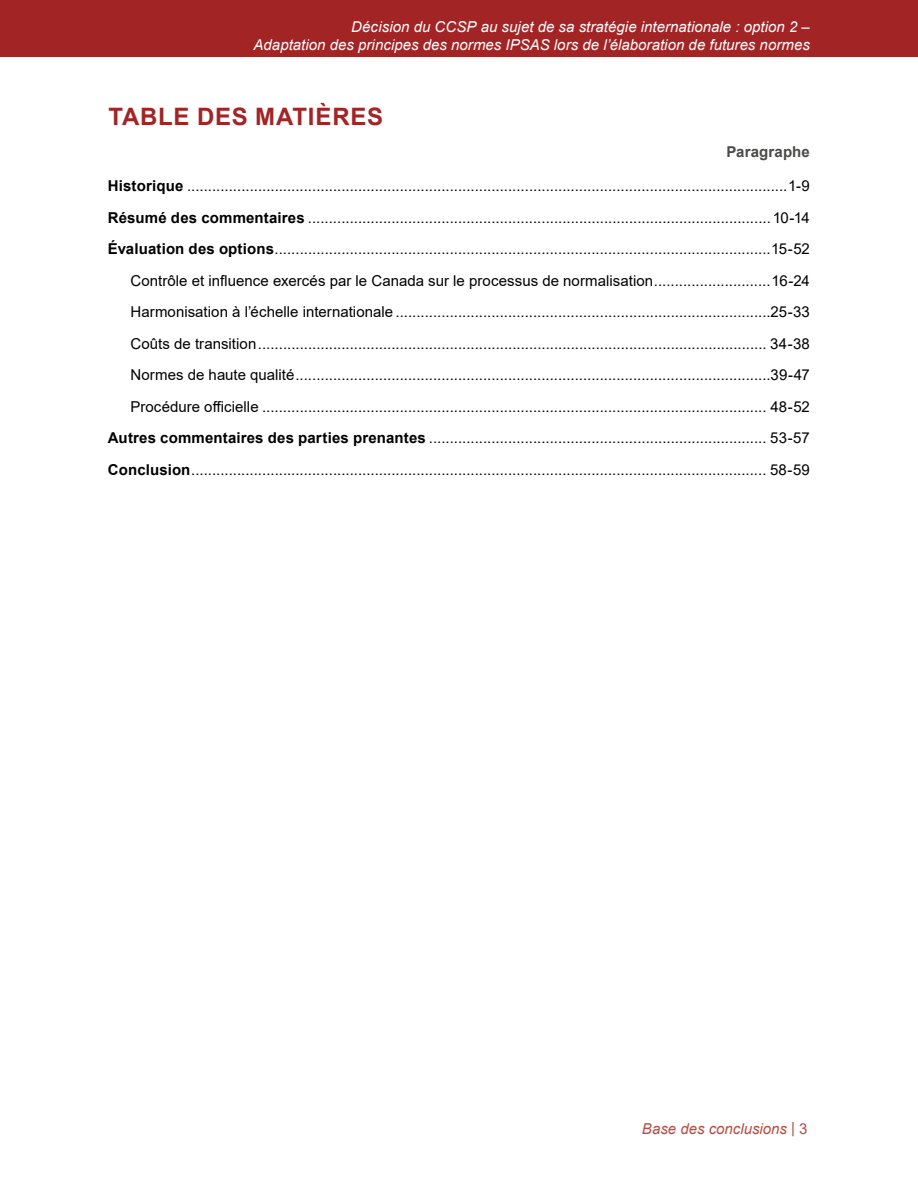
<style>
.page{position:relative;width:918px;height:1188px;background:#fff}
.page>*{position:absolute;margin:0;border:0;box-sizing:border-box;transform-origin:0 0}
.t1{font:700 24px "Arial";letter-spacing:.03em;color:#a32425}
.t2{font:15px "Arial";letter-spacing:.005em;color:#000}
.t3{font:italic 15px/18px "Arial";letter-spacing:.005em;color:#fff;text-align:right}
.t4{font:italic 15px "Arial";color:#b54d44}
.t5{font:700 15px "Arial";letter-spacing:.01em;color:#4a4a49}
.s1{font-weight:700}
.s2{font-style:normal}
</style>
<div class="page">
<div style="left:0;top:0;width:918px;height:57px;background:#a32425"></div>
<p class="t3" style="left:254px;top:17px;width:558px">Décision du CCSP au sujet de sa stratégie internationale : option 2 –<br>Adaptation des principes des normes IPSAS lors de l’élaboration de futures normes</p>
<h2 class="t1" style="left:108px;top:100px;width:276px">TABLE DES MATIÈRES</h2>
<p class="t5" style="left:726px;top:141px;width:85px">Paragraphe</p>
<p class="t2" style="left:108px;top:176px;width:704px"><span class="s1">Historique</span> ................................................................................................................................................1-9</p>
<p class="t2" style="left:108px;top:207px;width:703px"><span class="s1">Résumé des commentaires</span> ...............................................................................................................10-14</p>
<p class="t2" style="left:108px;top:239px;width:704px"><span class="s1">Évaluation des options</span>.......................................................................................................................15-52</p>
<p class="t2" style="left:130px;top:270px;width:681px">Contrôle et influence exercés par le Canada sur le processus de normalisation............................16-24</p>
<p class="t2" style="left:130px;top:302px;width:681px">Harmonisation à l’échelle internationale ..........................................................................................25-33</p>
<p class="t2" style="left:130px;top:333px;width:681px">Coûts de transition.......................................................................................................................... 34-38</p>
<p class="t2" style="left:130px;top:365px;width:681px">Normes de haute qualité..................................................................................................................39-47</p>
<p class="t2" style="left:130px;top:396px;width:681px">Procédure officielle ......................................................................................................................... 48-52</p>
<p class="t2" style="left:108px;top:428px;width:703px"><span class="s1">Autres commentaires des parties prenantes</span> ................................................................................. 53-57</p>
<p class="t2" style="left:108px;top:459px;width:703px"><span class="s1">Conclusion</span>.......................................................................................................................................... 58-59</p>
<p class="t4" style="left:642px;top:1119px;width:167px">Base des conclusions <span class="s2">| 3</span></p>
</div>
